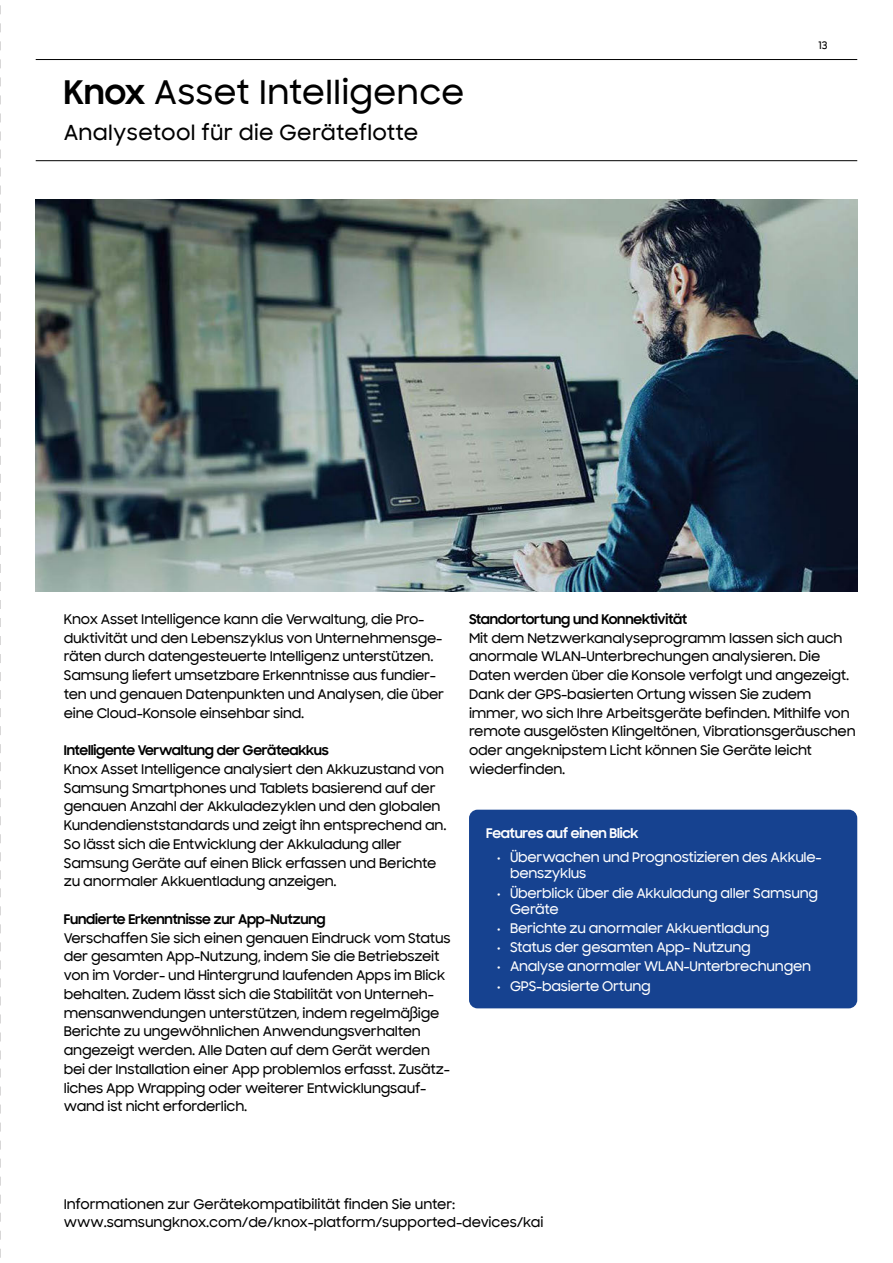
<style>
.page{position:relative;width:893px;height:1263px;background:#fff}
.page>*{position:absolute;margin:0;border:0;box-sizing:border-box;transform-origin:0 0}
.t1{font:500 33px "Samsung Sharp Sans";letter-spacing:.015em;color:#000}
.t2{font:500 21px "Samsung Sharp Sans";letter-spacing:.015em;color:#000}
.t3{font:500 13.5px/18.8px "Samsung Sharp Sans";letter-spacing:-.015em;color:#000}
.t4{font:500 13.5px/19.2px "Samsung Sharp Sans";letter-spacing:-.02em;color:#fff}
.t5{font:700 13.5px "Samsung Sharp Sans";letter-spacing:-.015em;color:#000}
.t6{font:700 13.5px "Samsung Sharp Sans";letter-spacing:-.02em;color:#fff}
.t7{font:500 10.5px "Samsung Sharp Sans";color:#000}
.s1{font-weight:700}
</style>
<div class="page">
<hr style="left:36px;top:59px;width:821px;height:1px;background:#000">
<hr style="left:36px;top:160px;width:821px;height:1px;background:#000">
<img style="left:36px;top:199px;width:821px;height:392px">
<div style="left:469px;top:810px;width:388px;height:198px;background:#164290;border-radius:9px"></div>
<svg style="left:0;top:5px;width:1px;height:1253px"></svg>
<h1 class="t1" style="left:64px;top:73px;width:402px"><span class="s1">Knox</span> Asset Intelligence</h1>
<h2 class="t2" style="left:64px;top:120px;width:356px">Analysetool für die Geräteflotte</h2>
<p class="t7" style="left:818px;top:39px;width:11px">13</p>
<p class="t3" style="left:64px;top:610px;width:382px">Knox Asset Intelligence kann die Verwaltung, die Pro&shy;duktivität und den Lebenszyklus von Unternehmensge&shy;räten durch datengesteuerte Intelligenz unterstützen.<br>Samsung liefert umsetzbare Erkenntnisse aus fundier&shy;ten und genauen Datenpunkten und Analysen, die über eine Cloud-Konsole einsehbar sind.</p>
<p class="t5" style="left:64px;top:743px;width:267px">Intelligente Verwaltung der Geräteakkus</p>
<p class="t3" style="left:64px;top:760px;width:384px">Knox Asset Intelligence analysiert den Akkuzustand von Samsung Smartphones und Tablets basierend auf der genauen Anzahl der Akkuladezyklen und den globalen Kundendienststandards und zeigt ihn entsprechend an.<br>So lässt sich die Entwicklung der Akkuladung aller Samsung Geräte auf einen Blick erfassen und Berichte zu anormaler Akkuentladung anzeigen.</p>
<p class="t5" style="left:64px;top:911px;width:263px">Fundierte Erkenntnisse zur App-Nutzung</p>
<p class="t3" style="left:64px;top:929px;width:388px">Verschaffen Sie sich einen genauen Eindruck vom Status der gesamten App-Nutzung, indem Sie die Betriebszeit von im Vorder- und Hintergrund laufenden Apps im Blick behalten. Zudem lässt sich die Stabilität von Unterneh&shy;mensanwendungen unterstützen, indem regelmäßige Berichte zu ungewöhnlichen Anwendungsverhalten angezeigt werden. Alle Daten auf dem Gerät werden bei der Installation einer App problemlos erfasst. Zusätz&shy;liches App Wrapping oder weiterer Entwicklungsauf&shy;wand ist nicht erforderlich.</p>
<p class="t5" style="left:469px;top:611px;width:220px">Standortortung und Konnektivität</p>
<p class="t3" style="left:469px;top:629px;width:388px">Mit dem Netzwerkanalyseprogramm lassen sich auch anormale WLAN-Unterbrechungen analysieren. Die Daten werden über die Konsole verfolgt und angezeigt.<br>Dank der GPS-basierten Ortung wissen Sie zudem immer, wo sich Ihre Arbeitsgeräte befinden. Mithilfe von remote ausgelösten Klingeltönen, Vibrationsgeräuschen oder angeknipstem Licht können Sie Geräte leicht wiederfinden.</p>
<p class="t6" style="left:486px;top:825px;width:154px">Features auf einen Blick</p>
<p class="t4" style="left:510px;top:850px;width:313px;line-height:16.2px;text-indent:-14px">ï Überwachen und Prognostizieren des Akkule&shy;benszyklus</p>
<p class="t4" style="left:510px;top:885px;width:310px;line-height:16.2px;text-indent:-14px">ï Überblick über die Akkuladung aller Samsung<br>Geräte</p>
<p class="t4" style="left:497px;top:919px;width:316px">ï Berichte zu anormaler Akkuentladung<br>ï Status der gesamten App- Nutzung<br>ï Analyse anormaler WLAN-Unterbrechungen ï GPS-basierte Ortung</p>
<p class="t3" style="left:64px;top:1195px;width:481px">Informationen zur Gerätekompatibilität finden Sie unter: www.samsungknox.com/de/knox-platform/supported-devices/kai</p>
</div>
